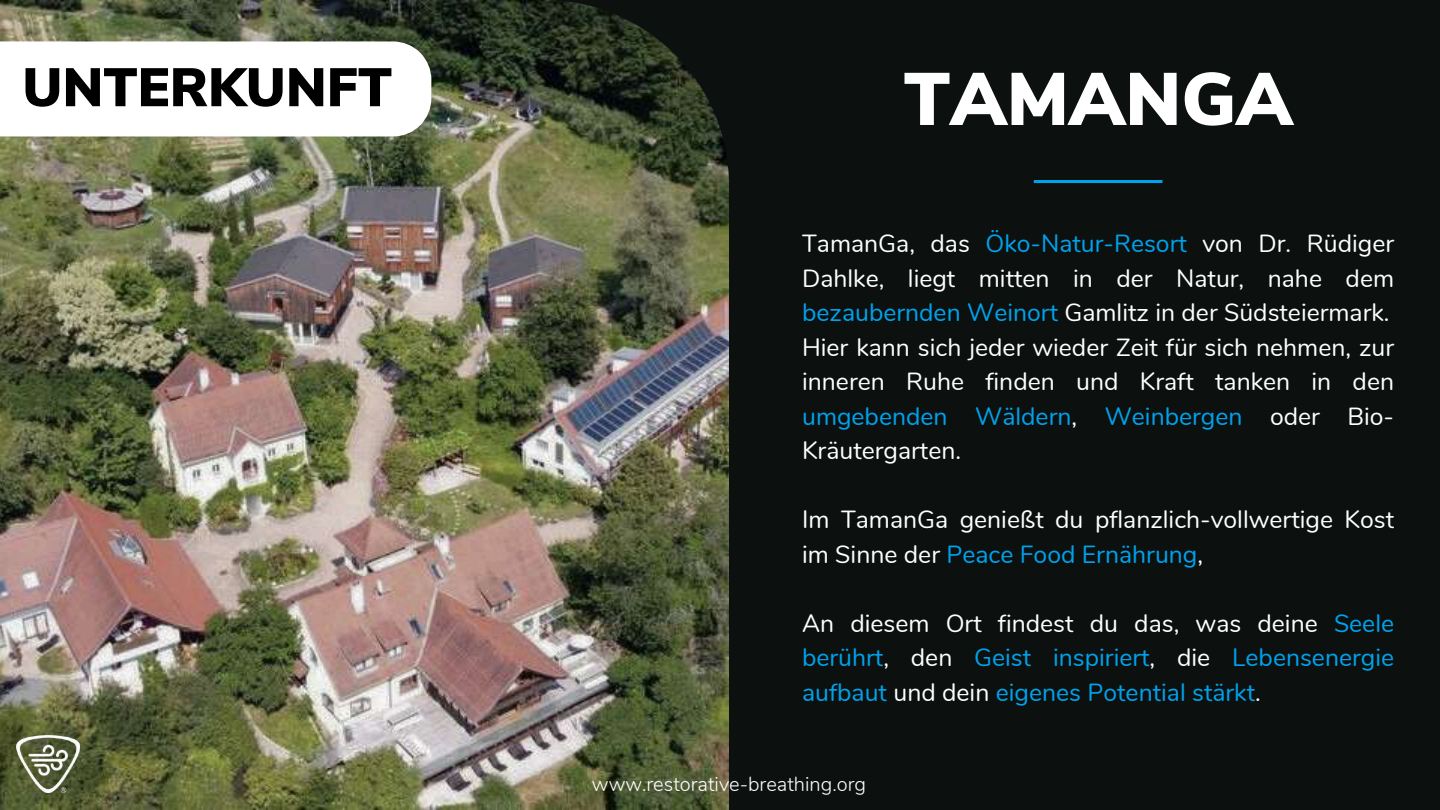
<style>
.page{position:relative;width:1440px;height:810px;background:#0c110f}
.page>*{position:absolute;margin:0;border:0;box-sizing:border-box;transform-origin:0 0}
.t1{font:900 74px "Nunito Sans";color:#fff}
.t2{font:900 54px "Nunito Sans";color:#000}
.t3{font:24.8px/34.5px "Nunito";color:#fff}
.t4{font:24.8px/34.5px "Nunito";color:#00a2ed;text-align:justify}
.t5{font:300 20px "Nunito";color:#fff}
.s1{color:#00a2ed}
.s2{color:#fff}
</style>
<div class="page">
<img style="left:0;top:0;width:729px;height:810px">
<div style="left:0;top:41px;width:431px;height:95px;background:#fff"></div>
<hr style="left:1034px;top:180px;width:128px;height:3px;background:#00a2ed">
<img style="left:16px;top:736px;width:63px;height:56px">
<h2 class="t2" style="left:22px;top:52px;width:371px">UNTERKUNFT</h2>
<h1 class="t1" style="left:904px;top:50px;width:391px">TAMANGA</h1>
<p class="t3" style="left:802px;top:227px;width:594px">TamanGa, das <span class="s1">Öko-Natur-Resort</span> von Dr. Rüdiger Dahlke, liegt mitten in der Natur, nahe dem <span class="s1">bezaubernden Weinort</span> Gamlitz in der Südsteiermark.<br>Hier kann sich jeder wieder Zeit für sich nehmen, zur inneren Ruhe finden und Kraft tanken in den <span class="s1">umgebenden Wäldern</span>, <span class="s1">Weinbergen</span> oder Bio-Kräutergarten.</p>
<p class="t3" style="left:802px;top:503px;width:594px">Im TamanGa genießt du pflanzlich-vollwertige Kost im Sinne der <span class="s1">Peace Food Ernährung</span>,</p>
<p class="t4" style="left:802px;top:606px;width:594px"><span class="s2">An diesem Ort findest du das, was deine</span> Seele berührt<span class="s2">, den</span> Geist inspiriert<span class="s2">, die</span> Lebensenergie aufbaut <span class="s2">und dein</span> eigenes Potential stärkt<span class="s2">.</span></p>
<p class="t5" style="left:592px;top:771px;width:276px">www.restorative-breathing.org</p>
</div>
